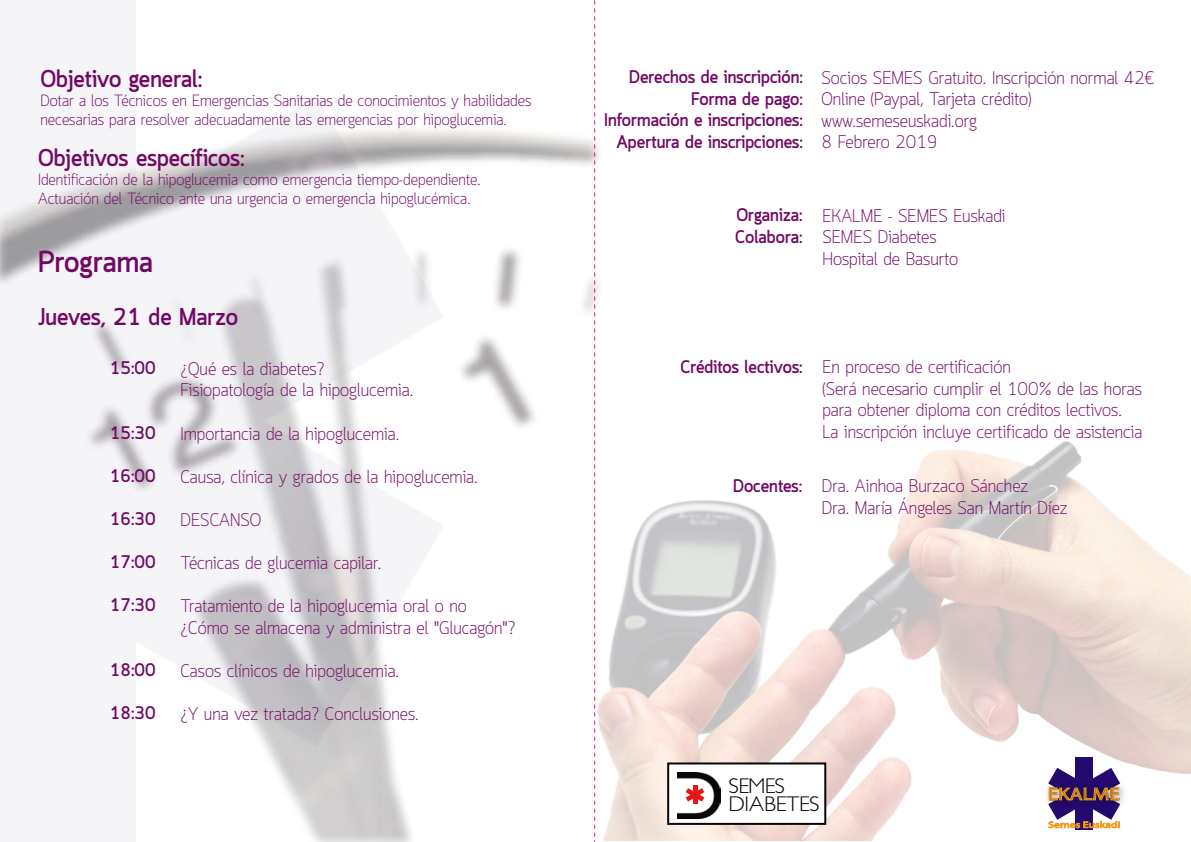
<style>
.page{position:relative;width:1191px;height:842px;background:#fff}
.page>*{position:absolute;margin:0;border:0;box-sizing:border-box;transform-origin:0 0}
.t1{font:700 30px "Quark";color:#720864}
.t2{font:700 24px "Quark";color:#720864}
.t3{font:300 21.4px/18.1px "Petita";letter-spacing:-.03em;color:#090609;scale:1.04 1}
.t4{font:300 18px/21.6px "Quark";color:#720864}
.t5{font:700 18px/21.6px "Quark";color:#720864;text-align:right}
.t6{font:300 16px/19.2px "Quark";color:#720864}
.s1{font-weight:700}
</style>
<div class="page">
<img style="left:760px;top:441px;width:431px;height:400px">
<img style="left:0;top:0;width:760px;height:842px">
<svg style="left:594px;top:1px;width:1px;height:841px"></svg>
<div style="left:667px;top:762px;width:159px;height:63px;background:#fff;border:2px solid #090609"></div>
<img style="left:678px;top:772px;width:43px;height:46px">
<div style="left:1075px;top:757px;width:18px;height:73px;background:#240a6e"></div>
<img style="left:1041px;top:780px;width:90px;height:32px">
<svg style="left:1048px;top:768px;width:72px;height:60px"></svg>
<h2 class="t2" style="left:40px;top:64px;width:163px">Objetivo general:</h2>
<p class="t6" style="left:40px;top:92px;width:492px">Dotar a los Técnicos en Emergencias Sanitarias de conocimientos y habilidades necesarias para resolver adecuadamente las emergencias por hipoglucemia.</p>
<h2 class="t2" style="left:38px;top:144px;width:208px">Objetivos específicos:</h2>
<p class="t6" style="left:38px;top:171px;width:444px">Identificación de la hipoglucemia como emergencia tiempo-dependiente.<br>Actuación del Técnico ante una urgencia o emergencia hipoglucémica.</p>
<h1 class="t1" style="left:38px;top:244px;width:117px">Programa</h1>
<h2 class="t2" style="left:38px;top:303px;width:201px">Jueves, 21 de Marzo</h2>
<p class="t5" style="left:110px;top:358px;width:47px">15:00</p>
<p class="t5" style="left:110px;top:423px;width:47px">15:30</p>
<p class="t5" style="left:110px;top:466px;width:47px">16:00</p>
<p class="t5" style="left:110px;top:510px;width:47px">16:30</p>
<p class="t5" style="left:110px;top:553px;width:47px">17:00</p>
<p class="t5" style="left:110px;top:596px;width:47px">17:30</p>
<p class="t5" style="left:110px;top:661px;width:47px">18:00</p>
<p class="t5" style="left:110px;top:704px;width:47px">18:30</p>
<p class="t4" style="left:180px;top:359px;width:234px">¿Qué es la diabetes?<br>Fisiopatología de la hipoglucemia.</p>
<p class="t4" style="left:180px;top:424px;width:220px">Importancia de la hipoglucemia.</p>
<p class="t4" style="left:180px;top:467px;width:299px">Causa, clínica y grados de la hipoglucemia.</p>
<p class="t4" style="left:180px;top:510px;width:82px">DESCANSO</p>
<p class="t4" style="left:180px;top:554px;width:202px">Técnicas de glucemia capilar.</p>
<p class="t4" style="left:180px;top:597px;width:336px">Tratamiento de la hipoglucemia oral o no ¿Cómo se almacena y administra el "Glucagón"?</p>
<p class="t4" style="left:180px;top:662px;width:220px">Casos clínicos de hipoglucemia.</p>
<p class="t4" style="left:180px;top:705px;width:240px">¿Y una vez tratada? Conclusiones.</p>
<p class="t5" style="left:604px;top:68px;width:200px">Derechos de inscripción:<br>Forma de pago:<br>Información e inscripciones:<br>Apertura de inscripciones:</p>
<p class="t4" style="left:821px;top:68px;width:334px">Socios SEMES Gratuito. Inscripción normal 42€<br>Online (Paypal, Tarjeta crédito) www.semeseuskadi.org<br>8 Febrero 2019</p>
<p class="t5" style="left:735px;top:206px;width:69px;text-align:left">Organiza:<br>Colabora:</p>
<p class="t4" style="left:822px;top:206px;width:185px">EKALME - SEMES Euskadi<br>SEMES Diabetes<br>Hospital de Basurto</p>
<p class="t5" style="left:680px;top:357px;width:124px">Créditos lectivos:</p>
<p class="t4" style="left:822px;top:357px;width:321px">En proceso de certificación<br>(Será necesario cumplir el 100% de las horas para obtener diploma con créditos lectivos.<br>La inscripción incluye certificado de asistencia</p>
<p class="t4" style="left:822px;top:476px;width:247px;text-indent:-89px"><span class="s1">Docentes:</span> Dra. Ainhoa Burzaco Sánchez<br>Dra. María Ángeles San Martín Díez</p>
<p class="t3" style="left:728px;top:777px;width:89px">SEMES<br>DIABETES</p>
</div>
